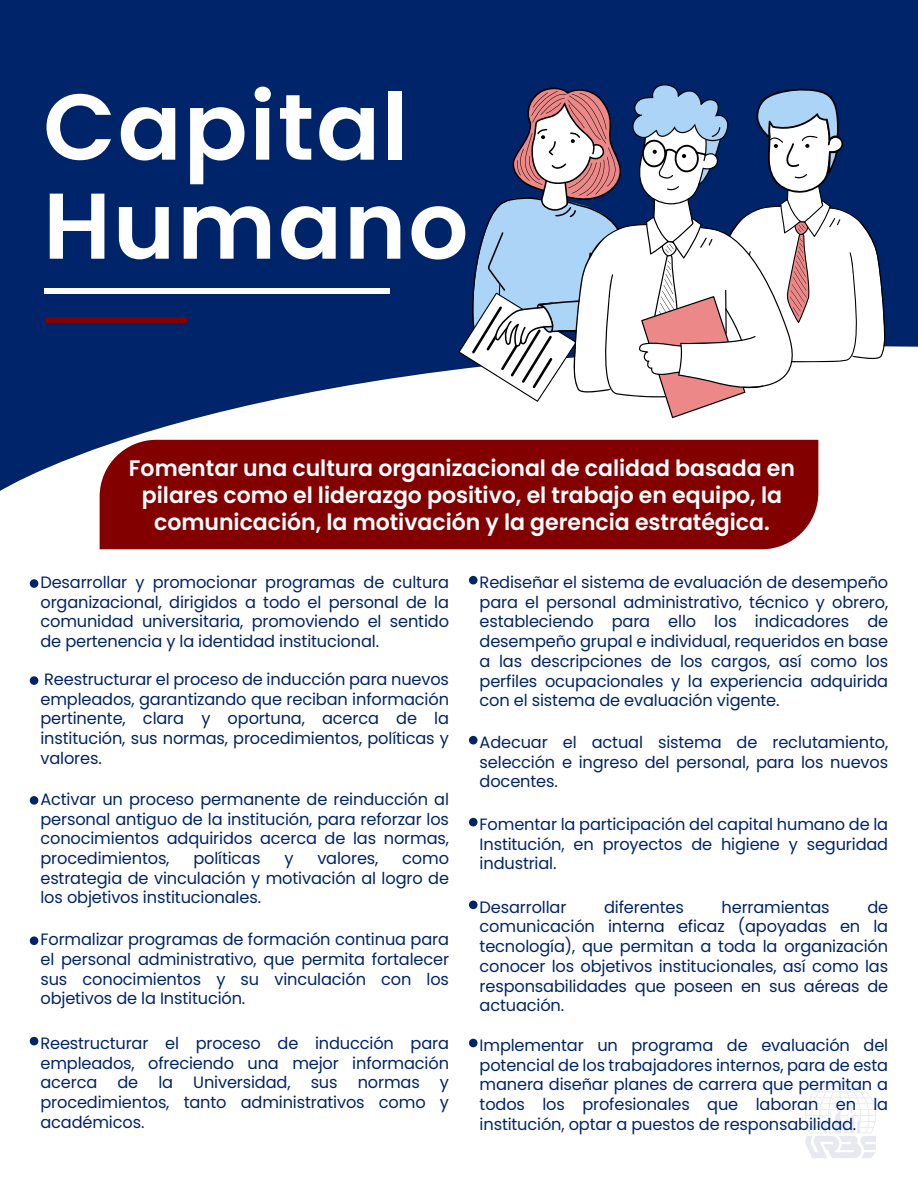
<style>
.page{position:relative;width:918px;height:1188px;background:#fff}
.page>*{position:absolute;margin:0;border:0;box-sizing:border-box;transform-origin:0 0}
.t1{font:600 93.3px/99px "Poppins";letter-spacing:.02em;color:#fff}
.t2{font:600 22.35px/26.8px "Poppins";color:#fff;text-align:center}
.t3{font:16.5px/19.8px "Poppins";letter-spacing:-.01em;color:#002469;text-align:justify}
</style>
<div class="page">
<svg style="left:0;top:0;width:918px;height:491px;background:#203f7b"></svg>
<svg style="left:805px;top:1080px;width:71px;height:78px"></svg>
<div style="left:45px;top:288px;width:345px;height:5px;background:#fff"></div>
<div style="left:45px;top:317px;width:141px;height:6px;background:#820000"></div>
<div style="left:30px;top:579px;width:8px;height:9px;background:#002469;border-radius:50%"></div>
<div style="left:30px;top:676px;width:8px;height:9px;background:#002469;border-radius:50%"></div>
<div style="left:30px;top:796px;width:8px;height:9px;background:#002469;border-radius:50%"></div>
<div style="left:30px;top:936px;width:8px;height:9px;background:#002469;border-radius:50%"></div>
<div style="left:30px;top:1037px;width:8px;height:8px;background:#002469;border-radius:50%"></div>
<div style="left:469px;top:576px;width:9px;height:8px;background:#002469;border-radius:50%"></div>
<div style="left:469px;top:736px;width:9px;height:8px;background:#002469;border-radius:50%"></div>
<div style="left:469px;top:818px;width:9px;height:8px;background:#002469;border-radius:50%"></div>
<div style="left:469px;top:901px;width:9px;height:8px;background:#002469;border-radius:50%"></div>
<div style="left:469px;top:1039px;width:9px;height:8px;background:#002469;border-radius:50%"></div>
<div style="left:100px;top:440px;width:718px;height:109px;background:#820000"></div>
<svg style="left:458px;top:84px;width:428px;height:334px"></svg>
<h1 class="t1" style="left:43px;top:78px;width:427px">Capital<br>Humano</h1>
<h2 class="t2" style="left:129px;top:455px;width:668px">Fomentar una cultura organizacional de calidad basada en pilares como el liderazgo positivo, el trabajo en equipo, la comunicación, la motivación y la gerencia estratégica.</h2>
<p class="t3" style="left:40px;top:572px;width:410px">Desarrollar y promocionar programas de cultura organizacional, dirigidos a todo el personal de la comunidad universitaria, promoviendo el sentido de pertenencia y la identidad institucional.</p>
<p class="t3" style="left:40px;top:669px;width:410px">Reestructurar el proceso de inducción para nuevos empleados, garantizando que reciban información pertinente, clara y oportuna, acerca de la institución, sus normas, procedimientos, políticas y valores.</p>
<p class="t3" style="left:40px;top:789px;width:410px">Activar un proceso permanente de reinducción al personal antiguo de la institución, para reforzar los conocimientos adquiridos acerca de las normas, procedimientos,</p>
<p class="t3" style="left:193px;top:848px;width:69px">políticas</p>
<p class="t3" style="left:284px;top:848px;width:11px">y</p>
<p class="t3" style="left:317px;top:848px;width:63px">valores,</p>
<p class="t3" style="left:40px;top:848px;width:410px;text-indent:362px">como estrategia de vinculación y motivación al logro de los objetivos institucionales.</p>
<p class="t3" style="left:40px;top:930px;width:410px">Formalizar programas de formación continua para el personal administrativo, que permita fortalecer sus conocimientos y su vinculación con los objetivos de la Institución.</p>
<p class="t3" style="left:40px;top:1033px;width:410px">Reestructurar el proceso de inducción para empleados, ofreciendo una mejor información acerca de la Universidad, sus normas y procedimientos, tanto administrativos como y académicos.</p>
<p class="t3" style="left:480px;top:572px;width:410px">Rediseñar el sistema de evaluación de desempeño para el personal administrativo, técnico y obrero, estableciendo para ello los indicadores de desempeño grupal e individual, requeridos en base a las descripciones de los cargos, así como los perfiles ocupacionales y la experiencia adquirida con el sistema de evaluación vigente.</p>
<p class="t3" style="left:480px;top:732px;width:410px">Adecuar el actual sistema de reclutamiento, selección e ingreso del personal, para los nuevos docentes.</p>
<p class="t3" style="left:480px;top:814px;width:410px">Fomentar la participación del capital humano de la Institución, en proyectos de higiene y seguridad industrial.</p>
<p class="t3" style="left:480px;top:897px;width:88px">Desarrollar</p>
<p class="t3" style="left:604px;top:897px;width:81px">diferentes</p>
<p class="t3" style="left:722px;top:897px;width:110px">herramientas</p>
<p class="t3" style="left:480px;top:897px;width:410px;text-indent:388px">de comunicación interna eficaz (apoyadas en la tecnología), que permitan a toda la organización conocer los objetivos institucionales, así como las responsabilidades que poseen en sus aéreas de actuación.</p>
<p class="t3" style="left:480px;top:1035px;width:410px">Implementar un programa de evaluación del potencial de los trabajadores internos, para de esta manera diseñar planes de carrera que permitan a todos los profesionales que laboran en la institución, optar a puestos de responsabilidad.</p>
</div>
